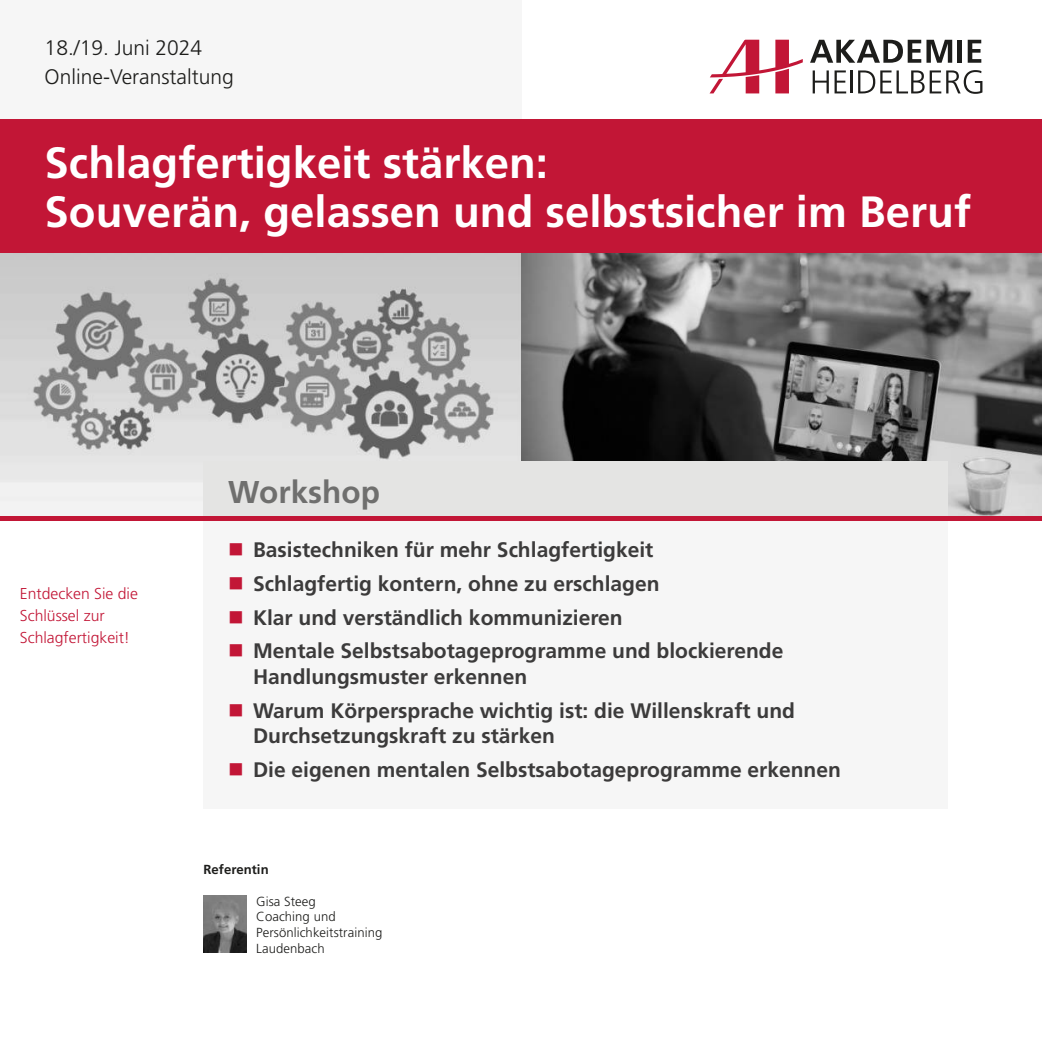
<style>
.page{position:relative;width:1042px;height:1042px;background:#fff}
.page>*{position:absolute;margin:0;border:0;box-sizing:border-box;transform-origin:0 0}
.t1{font:700 43.75px/48.1px "Frutiger LT Pro";color:#fff}
.t2{font:700 31.5px "Frutiger LT Pro";color:#6f6f6e}
.t3{font:700 21px/33.9px "Frutiger LT Pro";color:#3c3b3b}
.t4{font:300 21px/28.3px "Frutiger LT Pro";color:#1d1d1b}
.t5{font:300 15.75px/22.1px "Frutiger LT Pro";color:#c21636}
.t6{font:300 13.12px/15.8px "Frutiger LT Pro";letter-spacing:.005em;color:#1d1d1b}
.t7{font:700 13.12px "Frutiger LT Pro";letter-spacing:.005em;color:#1d1d1b}
</style>
<div class="page">
<img style="left:0;top:253px;width:521px;height:263px">
<svg style="left:521px;top:253px;width:521px;height:263px;background:#6b6b6b"></svg>
<div style="left:0;top:0;width:521px;height:119px;background:#f6f6f6"></div>
<div style="left:0;top:119px;width:1042px;height:134px;background:#c21636"></div>
<div style="left:203px;top:461px;width:744px;height:60px;background:#e4e4e3"></div>
<div style="left:203px;top:521px;width:744px;height:288px;background:#f6f6f6"></div>
<div style="left:0;top:516px;width:1042px;height:5px;background:#c21636"></div>
<svg style="left:810px;top:40px;width:142px;height:23px"></svg>
<div style="left:957px;top:40px;width:5px;height:23px;background:#1d1d1b"></div>
<svg style="left:967px;top:40px;width:14px;height:23px"></svg>
<svg style="left:812px;top:70px;width:34px;height:23px"></svg>
<hr style="left:851px;top:70px;width:2px;height:23px;background:#1d1d1b">
<svg style="left:710px;top:40px;width:93px;height:53px"></svg>
<svg style="left:858px;top:70px;width:124px;height:24px"></svg>
<img style="left:203px;top:896px;width:43px;height:57px">
<p class="t4" style="left:45px;top:36px;width:191px">18./19. Juni 2024<br>Online-Veranstaltung</p>
<h1 class="t1" style="left:45px;top:143px;width:928px">Schlagfertigkeit stärken:<br>Souverän, gelassen und selbstsicher im Beruf</h1>
<p class="t5" style="left:20px;top:584px;width:120px">Entdecken Sie die<br>Schlüssel zur<br>Schlagfertigkeit!</p>
<h2 class="t2" style="left:228px;top:479px;width:153px">Workshop</h2>
<p class="t3" style="left:253px;top:534px;width:532px">Basistechniken für mehr Schlagfertigkeit<br>Schlagfertig kontern, ohne zu erschlagen<br>Klar und verständlich kommunizieren<br>Mentale Selbstsabotageprogramme und blockierende</p>
<p class="t3" style="left:253px;top:661px;width:543px">Handlungsmuster erkennen<br>Warum Körpersprache wichtig ist: die Willenskraft und</p>
<p class="t3" style="left:253px;top:720px;width:589px">Durchsetzungskraft zu stärken<br>Die eigenen mentalen Selbstsabotageprogramme erkennen</p>
<p class="t7" style="left:203px;top:863px;width:67px">Referentin</p>
<p class="t6" style="left:256px;top:894px;width:128px">Gisa Steeg<br>Coaching und<br>Persönlichkeitstraining<br>Laudenbach</p>
</div>
